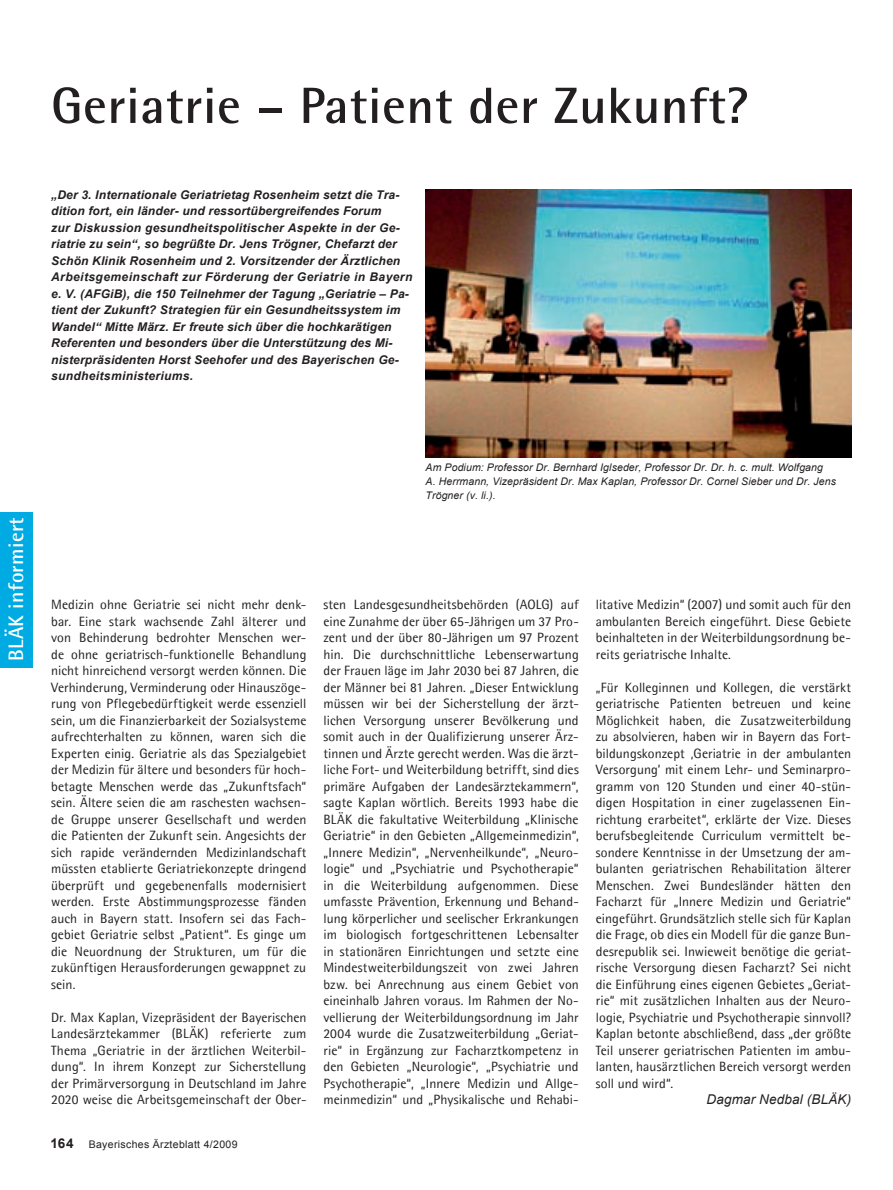
<style>
.page{position:relative;width:893px;height:1190px;background:#fff}
.page>*{position:absolute;margin:0;border:0;box-sizing:border-box;transform-origin:0 0}
.t1{font:700 51px "Agfa Rotis Semisans";letter-spacing:.015em;color:#231f20}
.t2{font:700 21px "Agfa Rotis Semisans";letter-spacing:.015em;color:#fff}
.t3{font:13.5px/16.5px "Agfa Rotis Semisans";letter-spacing:.005em;color:#231f20;text-align:justify}
.t4{font:italic 13.5px "Arial";letter-spacing:.01em;color:#231f20}
.t5{font:italic 700 12px/16.5px "Arial";letter-spacing:.015em;color:#231f20}
.t6{font:italic 10.5px/13.5px "Arial";letter-spacing:.01em;color:#231f20}
.t7{font:10.5px "Arial";letter-spacing:.03em;color:#231f20}
.s1{font-weight:700;font-size:13.5px}
</style>
<div class="page">
<div style="left:0;top:511px;width:33px;height:156px;background:#00aae2"></div>
<img style="left:425px;top:189px;width:426px;height:268px">
<h1 class="t1" style="left:51px;top:74px;width:699px">Geriatrie – Patient der Zukunft?</h1>
<p class="t5" style="left:51px;top:186px;width:362px">„Der 3. Internationale Geriatrietag Rosenheim setzt die Tra&shy;dition fort, ein länder- und ressortübergreifendes Forum<br>zur Diskussion gesundheitspolitischer Aspekte in der Ge&shy;riatrie zu sein“, so begrüßte Dr. Jens Trögner, Chefarzt der Schön Klinik Rosenheim und 2. Vorsitzender der Ärztlichen Arbeitsgemeinschaft zur Förderung der Geriatrie in Bayern e. V. (AFGiB), die 150 Teilnehmer der Tagung „Geriatrie – Pa&shy;tient der Zukunft? Strategien für ein Gesundheitssystem im Wandel“ Mitte März. Er freute sich über die hochkarätigen Referenten und besonders über die Unterstützung des Mi&shy;nisterpräsidenten Horst Seehofer und des Bayerischen Ge&shy;sundheitsministeriums.</p>
<h2 class="t2" style="left:3px;top:661px;width:145px;rotate:-90deg">BLÄK informiert</h2>
<p class="t6" style="left:425px;top:461px;width:412px">Am Podium: Professor Dr. Bernhard Iglseder, Professor Dr. Dr. h. c. mult. Wolfgang<br>A. Herrmann, Vizepräsident Dr. Max Kaplan, Professor Dr. Cornel Sieber und Dr. Jens<br>Trögner (v. li.).</p>
<p class="t3" style="left:51px;top:596px;width:257px">Medizin ohne Geriatrie sei nicht mehr denk&shy;bar. Eine stark wachsende Zahl älterer und von Behinderung bedrohter Menschen wer&shy;de ohne geriatrisch-funktionelle Behandlung nicht hinreichend versorgt werden können. Die Verhinderung, Verminderung oder Hinauszöge&shy;rung von Pflegebedürftigkeit werde essenziell sein, um die Finanzierbarkeit der Sozialsysteme aufrechterhalten zu können, waren sich die Experten einig. Geriatrie als das Spezialgebiet der Medizin für ältere und besonders für hoch&shy;betagte Menschen werde das „Zukunftsfach“ sein. Ältere seien die am raschesten wachsen&shy;de Gruppe unserer Gesellschaft und werden die Patienten der Zukunft sein. Angesichts der sich rapide verändernden Medizinlandschaft müssten etablierte Geriatriekonzepte dringend überprüft und gegebenenfalls modernisiert werden. Erste Abstimmungsprozesse fänden auch in Bayern statt. Insofern sei das Fach&shy;gebiet Geriatrie selbst „Patient“. Es ginge um die Neuordnung der Strukturen, um für die zukünftigen Herausforderungen gewappnet zu sein.</p>
<p class="t3" style="left:51px;top:1008px;width:257px">Dr. Max Kaplan, Vizepräsident der Bayerischen Landesärztekammer (BLÄK) referierte zum Thema „Geriatrie in der ärztlichen Weiterbil&shy;dung“. In ihrem Konzept zur Sicherstellung der Primärversorgung in Deutschland im Jahre 2020 weise die Arbeitsgemeinschaft der Ober-</p>
<p class="t7" style="left:50px;top:1137px;width:188px"><span class="s1">164</span> Bayerisches Ärzteblatt 4/2009</p>
<p class="t3" style="left:323px;top:596px;width:257px">sten Landesgesundheitsbehörden (AOLG) auf eine Zunahme der über 65-Jährigen um 37 Pro&shy;zent und der über 80-Jährigen um 97 Prozent hin. Die durchschnittliche Lebenserwartung der Frauen läge im Jahr 2030 bei 87 Jahren, die der Männer bei 81 Jahren. „Dieser Entwicklung müssen wir bei der Sicherstellung der ärzt&shy;lichen Versorgung unserer Bevölkerung und somit auch in der Qualifizierung unserer Ärz&shy;tinnen und Ärzte gerecht werden. Was die ärzt&shy;liche Fort- und Weiterbildung betrifft, sind dies primäre Aufgaben der Landesärztekammern“, sagte Kaplan wörtlich. Bereits 1993 habe die BLÄK die fakultative Weiterbildung „Klinische Geriatrie“ in den Gebieten „Allgemeinmedizin“, „Innere Medizin“, „Nervenheilkunde“, „Neuro&shy;logie“ und „Psychiatrie und Psychotherapie“ in die Weiterbildung aufgenommen. Diese umfasste Prävention, Erkennung und Behand&shy;lung körperlicher und seelischer Erkrankungen im biologisch fortgeschrittenen Lebensalter in stationären Einrichtungen und setzte eine Mindestweiterbildungszeit von zwei Jahren bzw. bei Anrechnung aus einem Gebiet von eineinhalb Jahren voraus. Im Rahmen der No&shy;vellierung der Weiterbildungsordnung im Jahr 2004 wurde die Zusatzweiterbildung „Geriat&shy;rie“ in Ergänzung zur Facharztkompetenz in den Gebieten „Neurologie“, „Psychiatrie und Psychotherapie“, „Innere Medizin und Allge&shy;meinmedizin“ und „Physikalische und Rehabi-</p>
<p class="t3" style="left:595px;top:596px;width:257px">litative Medizin“ (2007) und somit auch für den ambulanten Bereich eingeführt. Diese Gebiete beinhalteten in der Weiterbildungsordnung be&shy;reits geriatrische Inhalte.</p>
<p class="t3" style="left:595px;top:678px;width:257px">„Für Kolleginnen und Kollegen, die verstärkt geriatrische Patienten betreuen und keine Möglichkeit haben, die Zusatzweiterbildung zu absolvieren, haben wir in Bayern das Fort&shy;bildungskonzept ‚Geriatrie in der ambulanten Versorgung’ mit einem Lehr- und Seminarpro&shy;gramm von 120 Stunden und einer 40-stün&shy;digen Hospitation in einer zugelassenen Ein&shy;richtung erarbeitet“, erklärte der Vize. Dieses berufsbegleitende Curriculum vermittelt be&shy;sondere Kenntnisse in der Umsetzung der am&shy;bulanten geriatrischen Rehabilitation älterer Menschen. Zwei Bundesländer hätten den Facharzt für „Innere Medizin und Geriatrie“ eingeführt. Grundsätzlich stelle sich für Kaplan die Frage, ob dies ein Modell für die ganze Bun&shy;desrepublik sei. Inwieweit benötige die geriat&shy;rische Versorgung diesen Facharzt? Sei nicht die Einführung eines eigenen Gebietes „Geriat&shy;rie“ mit zusätzlichen Inhalten aus der Neuro&shy;logie, Psychiatrie und Psychotherapie sinnvoll?<br>Kaplan betonte abschließend, dass „der größte Teil unserer geriatrischen Patienten im ambu&shy;lanten, hausärztlichen Bereich versorgt werden soll und wird“.</p>
<p class="t4" style="left:706px;top:1090px;width:146px">Dagmar Nedbal (BLÄK)</p>
</div>
